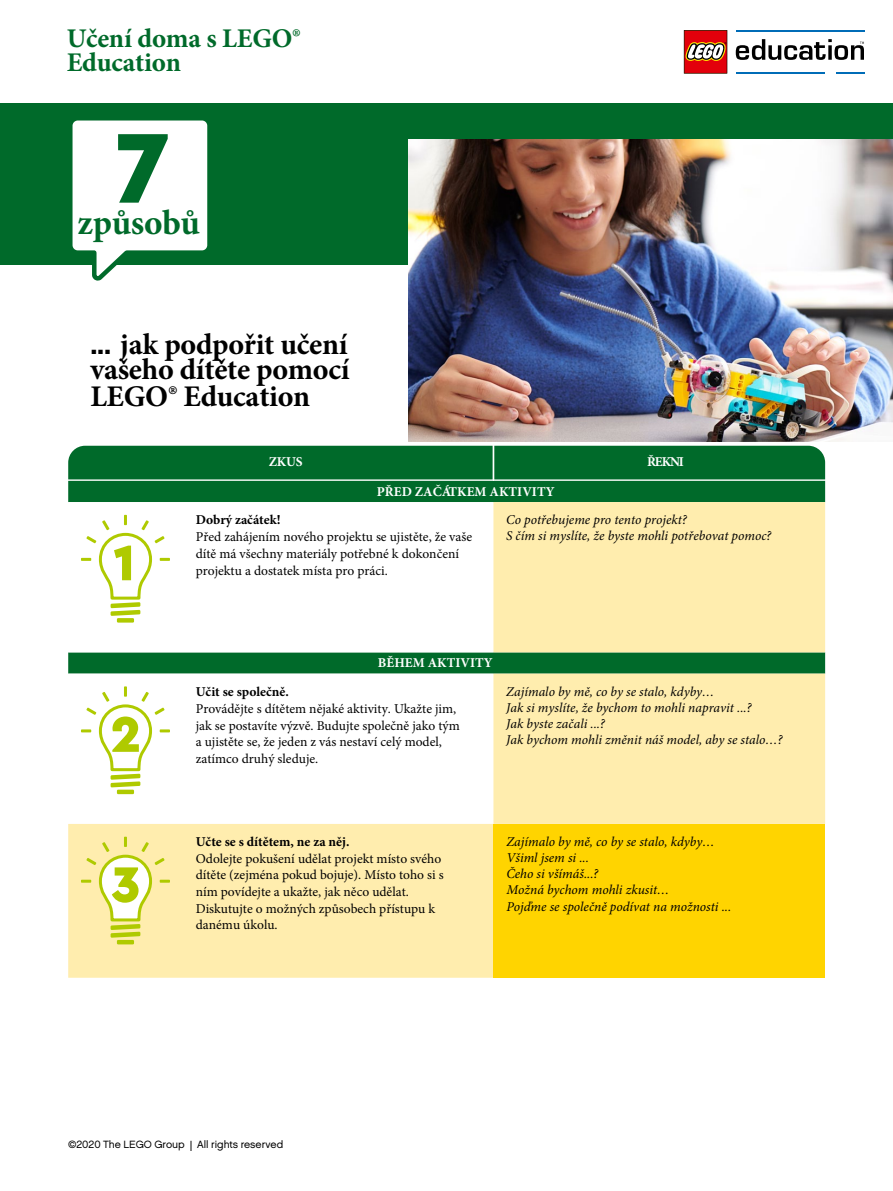
<style>
.page{position:relative;width:893px;height:1191px;background:#fff}
.page>*{position:absolute;margin:0;border:0;box-sizing:border-box;transform-origin:0 0}
.t1{font:900 103.8px "Cera Pro";color:#006a2a}
.t2{font:900 52.5px "Cera Pro";color:#afca00}
.t3{font:700 35.25px "Minion Pro";letter-spacing:-.01em;color:#006a2a}
.t4{font:700 30px/26px "Minion Pro";letter-spacing:-.01em;color:#000;text-align:justify}
.t5{font:700 27px/24px "Minion Pro";letter-spacing:-.01em;color:#006a2a}
.t6{font:13.5px/16.6px "Minion Pro";color:#000}
.t7{font:italic 13.5px/16.2px "Minion Pro";color:#000}
.t8{font:700 13.5px "Minion Pro";color:#000}
.t9{font:700 13.5px "Minion Pro";color:#fff}
.t10{font:10.5px "LEGO Chalet 60";color:#000}
.s1{font-family:"LEGO Chalet 60"}
</style>
<div class="page">
<div style="left:0;top:103px;width:893px;height:162px;background:#006a2a"></div>
<svg style="left:72px;top:120px;width:136px;height:159px"></svg>
<img style="left:408px;top:139px;width:485px;height:302px">
<div style="left:68px;top:481px;width:757px;height:21px;background:#006a2a"></div>
<svg style="left:68px;top:502px;width:757px;height:475px;fill:#ffedae"></svg>
<div style="left:493px;top:824px;width:332px;height:153px;background:#ffd400"></div>
<div style="left:68px;top:446px;width:757px;height:33px;background:#006a2a"></div>
<svg style="left:117px;top:618px;width:17px;height:4px"></svg>
<svg style="left:81px;top:515px;width:89px;height:101px"></svg>
<div style="left:117px;top:789px;width:17px;height:5px;background:#afca00"></div>
<svg style="left:81px;top:686px;width:89px;height:101px"></svg>
<hr style="left:117px;top:940px;width:17px;height:4px;background:#afca00">
<svg style="left:81px;top:836px;width:89px;height:101px"></svg>
<hr style="left:736px;top:30px;width:128px;height:2px;background:#006cb7">
<hr style="left:736px;top:72px;width:88px;height:2px;background:#006cb7">
<hr style="left:836px;top:72px;width:28px;height:2px;background:#006cb7">
<svg style="left:736px;top:39px;width:128px;height:21px"></svg>
<svg style="left:684px;top:30px;width:43px;height:44px;background:#c53c34"></svg>
<h3 class="t5" style="left:67px;top:26px;width:236px">Učení doma s LEGO®<br>Education</h3>
<h1 class="t1" style="left:114px;top:99px;width:58px">7</h1>
<h3 class="t3" style="left:78px;top:198px;width:124px">způsobů</h3>
<h3 class="t4" style="left:90px;top:331px;width:261px"><span class="s1">...</span> jak podpořit učení vašeho dítěte pomocí LEGO® Education</h3>
<h2 class="t2" style="left:113px;top:528px;width:23px">1</h2>
<h2 class="t2" style="left:110px;top:699px;width:33px">2</h2>
<h2 class="t2" style="left:111px;top:849px;width:31px">3</h2>
<p class="t9" style="left:269px;top:452px;width:35px">ZKUS</p>
<p class="t9" style="left:647px;top:452px;width:39px">ŘEKNI</p>
<p class="t9" style="left:377px;top:482px;width:179px">PŘED ZAČÁTKEM AKTIVITY</p>
<p class="t8" style="left:196px;top:510px;width:86px">Dobrý začátek!</p>
<p class="t6" style="left:196px;top:528px;width:278px;line-height:17.1px">Před zahájením nového projektu se ujistěte, že vaše dítě má všechny materiály potřebné k dokončení projektu a dostatek místa pro práci.</p>
<p class="t7" style="left:506px;top:511px;width:267px">Co potřebujeme pro tento projekt?<br>S čím si myslíte, že byste mohli potřebovat pomoc?</p>
<p class="t9" style="left:378px;top:653px;width:116px">BĚHEM AKTIVITY</p>
<p class="t8" style="left:196px;top:682px;width:94px">Učit se společně.</p>
<p class="t6" style="left:196px;top:700px;width:266px">Provádějte s dítětem nějaké aktivity. Ukažte jim, jak se postavíte výzvě. Budujte společně jako tým a ujistěte se, že jeden z vás nestaví celý model, zatímco druhý sleduje.</p>
<p class="t7" style="left:506px;top:683px;width:278px">Zajímalo by mě, co by se stalo, kdyby…<br>Jak si myslíte, že bychom to mohli napravit ...?<br>Jak byste začali ...?<br>Jak bychom mohli změnit náš model, aby se stalo…?</p>
<p class="t8" style="left:196px;top:832px;width:155px">Učte se s dítětem, ne za něj.</p>
<p class="t6" style="left:196px;top:850px;width:250px">Odolejte pokušení udělat projekt místo svého dítěte (zejména pokud bojuje). Místo toho si s ním povídejte a ukažte, jak něco udělat.<br>Diskutujte o možných způsobech přístupu k danému úkolu.</p>
<p class="t7" style="left:506px;top:833px;width:226px">Zajímalo by mě, co by se stalo, kdyby…<br>Všiml jsem si ...<br>Čeho si všímáš...?<br>Možná bychom mohli zkusit…<br>Pojďme se společně podívat na možnosti ...</p>
<p class="t10" style="left:68px;top:1138px;width:217px">©2020 The LEGO Group All rights reserved</p>
</div>
